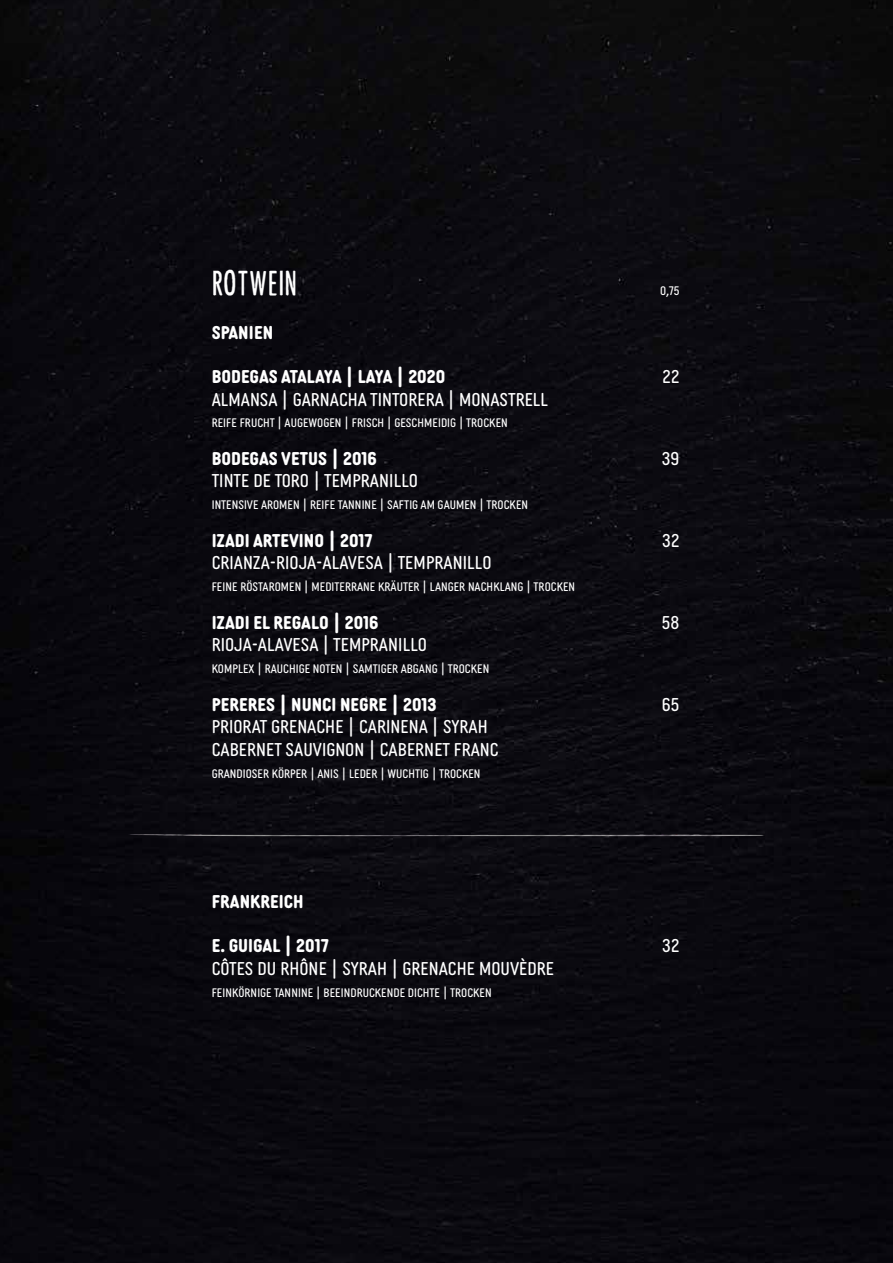
<style>
.page{position:relative;width:893px;height:1263px;background:#0b0a0f}
.page>*{position:absolute;margin:0;border:0;box-sizing:border-box;transform-origin:0 0}
.t1{font:33px "Punk Rock Show";color:#fff}
.t2{font:18px/22.5px "Diazo MVB Cond";color:#fff}
.t3{font:700 18px "Diazo MVB Cond";color:#fff}
.t4{font:12px "Diazo MVB Cond";color:#fff}
</style>
<div class="page">
<img style="left:129px;top:834px;width:635px;height:3px">
<h1 class="t1" style="left:212px;top:262px;width:87px">ROTWEIN</h1>
<p class="t4" style="left:660px;top:281px;width:21px">0,75</p>
<h2 class="t3" style="left:212px;top:318px;width:63px">SPANIEN</h2>
<h2 class="t3" style="left:212px;top:362px;width:235px">BODEGAS ATALAYA | LAYA | 2020</h2>
<h2 class="t2" style="left:663px;top:364px;width:18px">22</h2>
<h2 class="t2" style="left:212px;top:386px;width:338px">ALMANSA | GARNACHA TINTORERA | MONASTRELL</h2>
<p class="t4" style="left:212px;top:414px;width:298px">REIFE FRUCHT | AUGEWOGEN | FRISCH | GESCHMEIDIG | TROCKEN</p>
<h2 class="t3" style="left:212px;top:444px;width:167px">BODEGAS VETUS | 2016</h2>
<h2 class="t2" style="left:662px;top:446px;width:19px">39</h2>
<h2 class="t2" style="left:212px;top:468px;width:208px">TINTE DE TORO | TEMPRANILLO</h2>
<p class="t4" style="left:212px;top:496px;width:318px">INTENSIVE AROMEN | REIFE TANNINE | SAFTIG AM GAUMEN | TROCKEN</p>
<h2 class="t3" style="left:212px;top:526px;width:162px">IZADI ARTEVINO | 2017</h2>
<h2 class="t2" style="left:662px;top:528px;width:19px">32</h2>
<h2 class="t2" style="left:212px;top:550px;width:281px">CRIANZA-RIOJA-ALAVESA | TEMPRANILLO</h2>
<p class="t4" style="left:212px;top:578px;width:365px">FEINE RÖSTAROMEN | MEDITERRANE KRÄUTER | LANGER NACHKLANG | TROCKEN</p>
<h2 class="t3" style="left:212px;top:608px;width:168px">IZADI EL REGALO | 2016</h2>
<h2 class="t2" style="left:662px;top:610px;width:19px">58</h2>
<h2 class="t2" style="left:212px;top:632px;width:217px">RIOJA-ALAVESA | TEMPRANILLO</h2>
<p class="t4" style="left:212px;top:660px;width:279px">KOMPLEX | RAUCHIGE NOTEN | SAMTIGER ABGANG | TROCKEN</p>
<h2 class="t3" style="left:212px;top:690px;width:227px">PERERES | NUNCI NEGRE | 2013</h2>
<h2 class="t2" style="left:662px;top:691px;width:19px">65</h2>
<h2 class="t2" style="left:212px;top:714px;width:288px">PRIORAT GRENACHE | CARINENA | SYRAH<br>CABERNET SAUVIGNON | CABERNET FRANC</h2>
<p class="t4" style="left:212px;top:764px;width:270px">GRANDIOSER KÖRPER | ANIS | LEDER | WUCHTIG | TROCKEN</p>
<h2 class="t3" style="left:212px;top:887px;width:93px">FRANKREICH</h2>
<h2 class="t3" style="left:212px;top:931px;width:119px">E. GUIGAL | 2017</h2>
<h2 class="t2" style="left:662px;top:933px;width:19px">32</h2>
<h2 class="t2" style="left:212px;top:955px;width:344px">CÔTES DU RHÔNE | SYRAH | GRENACHE MOUVÈDRE</h2>
<p class="t4" style="left:212px;top:983px;width:282px">FEINKÖRNIGE TANNINE | BEEINDRUCKENDE DICHTE | TROCKEN</p>
</div>
